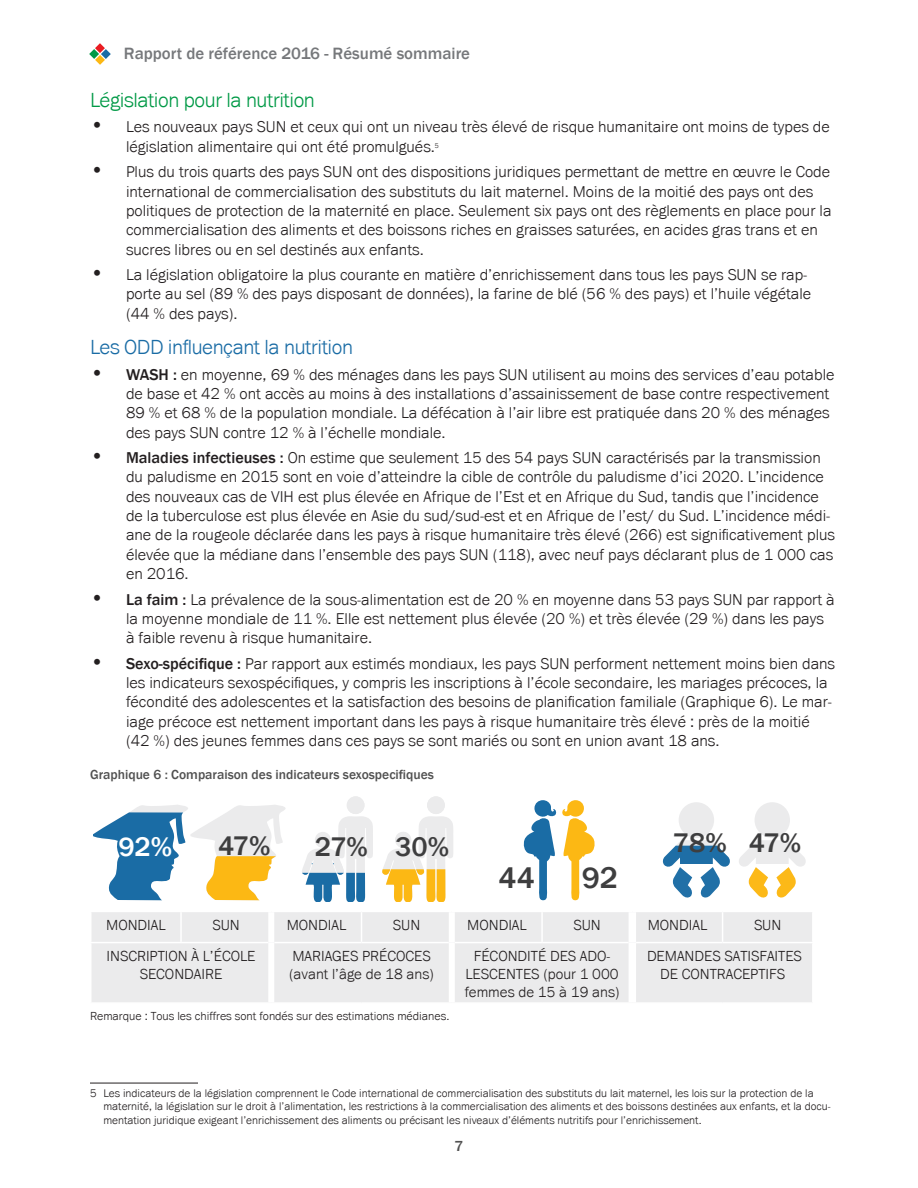
<style>
.page{position:relative;width:918px;height:1188px;background:#fff}
.page>*{position:absolute;margin:0;border:0;box-sizing:border-box;transform-origin:0 0}
.t1{font:500 30.75px "Franklin Gothic";color:#3e3e3f}
.t2{font:500 27.75px "Franklin Gothic";letter-spacing:-.025em;color:#3e3e3f}
.t3{font:500 27.75px "Franklin Gothic";color:#fff}
.Heading_3{font:300 21px "Franklin Gothic URW";letter-spacing:-.02em;color:#1a6ca5}
.Heading_3-2{font:300 21px "Franklin Gothic URW";letter-spacing:-.02em;color:#009946}
.t4{font:500 16.8px "Franklin Gothic";color:#76787b}
.t5{font:300 16.2px/19.4px "Franklin Gothic URW";color:#231f20}
.t6{font:300 15px/18px "Franklin Gothic URW";color:#231f20;text-align:center}
.t7{font:500 15px "Franklin Gothic";color:#515151}
.t8{font:500 13.5px "Franklin Gothic";color:#515151}
.t9{font:300 12px "Franklin Gothic URW";color:#231f20}
.Legends{font:300 11.4px/13.6px "Franklin Gothic URW";color:#231f20}
.t10{font:300 7.05px "Franklin Gothic URW";color:#231f20}
.s1{font-size:21px}
.s2{font-family:"Franklin Gothic";font-weight:500}
</style>
<div class="page">
<svg style="left:89px;top:43px;width:22px;height:22px"></svg>
<svg style="left:663px;top:802px;width:67px;height:96px"></svg>
<svg style="left:93px;top:805px;width:193px;height:95px"></svg>
<svg style="left:739px;top:802px;width:67px;height:96px"></svg>
<svg style="left:523px;top:800px;width:72px;height:101px"></svg>
<div style="left:347px;top:796px;width:17px;height:18px;background:#ebebec;border-radius:50%"></div>
<svg style="left:302px;top:816px;width:71px;height:85px"></svg>
<div style="left:427px;top:796px;width:18px;height:18px;background:#ebebec;border-radius:50%"></div>
<svg style="left:382px;top:816px;width:71px;height:85px"></svg>
<div style="left:92px;top:912px;width:720px;height:90px;background:#ebebec"></div>
<hr style="left:180px;top:912px;width:2px;height:30px;background:#fff">
<hr style="left:361px;top:912px;width:1px;height:30px;background:#fff">
<hr style="left:541px;top:912px;width:2px;height:30px;background:#fff">
<hr style="left:722px;top:912px;width:1px;height:30px;background:#fff">
<hr style="left:90px;top:942px;width:91px;height:1px;background:#fff">
<hr style="left:181px;top:942px;width:87px;height:1px;background:#fff">
<hr style="left:274px;top:942px;width:88px;height:1px;background:#fff">
<hr style="left:362px;top:942px;width:87px;height:1px;background:#fff">
<hr style="left:455px;top:942px;width:87px;height:1px;background:#fff">
<hr style="left:542px;top:942px;width:87px;height:1px;background:#fff">
<hr style="left:636px;top:942px;width:87px;height:1px;background:#fff">
<hr style="left:723px;top:942px;width:91px;height:1px;background:#fff">
<div style="left:268px;top:912px;width:6px;height:31px;background:#fff"></div>
<div style="left:268px;top:943px;width:6px;height:59px;background:#fff"></div>
<div style="left:449px;top:912px;width:6px;height:31px;background:#fff"></div>
<div style="left:449px;top:943px;width:6px;height:59px;background:#fff"></div>
<div style="left:629px;top:912px;width:7px;height:31px;background:#fff"></div>
<div style="left:629px;top:943px;width:7px;height:59px;background:#fff"></div>
<hr style="left:90px;top:1083px;width:108px;height:1px;background:#231f20">
<p class="t4" style="left:124px;top:43px;width:348px">Rapport de référence 2016 - Résumé sommaire</p>
<p class="Heading_3-2" style="left:90px;top:87px;width:226px">Législation pour la nutrition</p>
<p class="t5" style="left:126px;top:117px;width:705px;text-indent:-36px"><span class="s1">•</span> Les nouveaux pays SUN et ceux qui ont un niveau très élevé de risque humanitaire ont moins de types de législation alimentaire qui ont été promulgués.</p>
<p class="t10" style="left:435px;top:141px;width:6px">5</p>
<p class="t5" style="left:126px;top:162px;width:707px;text-indent:-36px"><span class="s1">•</span> Plus du trois quarts des pays SUN ont des dispositions juridiques permettant de mettre en œuvre le Code international de commercialisation des substituts du lait maternel. Moins de la moitié des pays ont des politiques de protection de la maternité en place. Seulement six pays ont des règlements en place pour la commercialisation des aliments et des boissons riches en graisses saturées, en acides gras trans et en sucres libres ou en sel destinés aux enfants.</p>
<p class="t5" style="left:126px;top:265px;width:687px;text-indent:-36px"><span class="s1">•</span> La législation obligatoire la plus courante en matière d’enrichissement dans tous les pays SUN se rap&shy;porte au sel (89 % des pays disposant de données), la farine de blé (56 % des pays) et l’huile végétale (44 % des pays).</p>
<p class="Heading_3" style="left:90px;top:334px;width:264px">Les ODD influençant la nutrition</p>
<p class="t5" style="left:126px;top:364px;width:710px;text-indent:-36px"><span class="s1">•</span> <span class="s2">WASH :</span> en moyenne, 69 % des ménages dans les pays SUN utilisent au moins des services d’eau potable de base et 42 % ont accès au moins à des installations d’assainissement de base contre respectivement 89 % et 68 % de la population mondiale. La défécation à l’air libre est pratiquée dans 20 % des ménages des pays SUN contre 12 % à l’échelle mondiale.</p>
<p class="t5" style="left:126px;top:448px;width:711px;text-indent:-36px"><span class="s1">•</span> <span class="s2">Maladies infectieuses :</span> On estime que seulement 15 des 54 pays SUN caractérisés par la transmission du paludisme en 2015 sont en voie d’atteindre la cible de contrôle du paludisme d’ici 2020. L’incidence des nouveaux cas de VIH est plus élevée en Afrique de l’Est et en Afrique du Sud, tandis que l’incidence de la tuberculose est plus élevée en Asie du sud/sud-est et en Afrique de l’est/ du Sud. L’incidence médi&shy;ane de la rougeole déclarée dans les pays à risque humanitaire très élevé (266) est significativement plus élevée que la médiane dans l’ensemble des pays SUN (118), avec neuf pays déclarant plus de 1 000 cas en 2016.</p>
<p class="t5" style="left:126px;top:589px;width:710px;text-indent:-36px"><span class="s1">•</span> <span class="s2">La faim :</span> La prévalence de la sous-alimentation est de 20 % en moyenne dans 53 pays SUN par rapport à la moyenne mondiale de 11 %. Elle est nettement plus élevée (20 %) et très élevée (29 %) dans les pays à faible revenu à risque humanitaire.</p>
<p class="t5" style="left:126px;top:653px;width:711px;text-indent:-36px"><span class="s1">•</span> <span class="s2">Sexo-spécifique :</span> Par rapport aux estimés mondiaux, les pays SUN performent nettement moins bien dans les indicateurs sexospécifiques, y compris les inscriptions à l’école secondaire, les mariages précoces, la fécondité des adolescentes et la satisfaction des besoins de planification familiale (Graphique 6). Le mar&shy;iage précoce est nettement important dans les pays à risque humanitaire très élevé : près de la moitié (42 %) des jeunes femmes dans ces pays se sont mariés ou sont en union avant 18 ans.</p>
<p class="t8" style="left:90px;top:766px;width:346px">Graphique 6 : Comparaison des indicateurs sexospecifiques</p>
<p class="t3" style="left:118px;top:830px;width:55px">92%</p>
<p class="t2" style="left:218px;top:829px;width:54px">47%</p>
<p class="t2" style="left:673px;top:826px;width:130px">78% 47%</p>
<p class="t1" style="left:499px;top:858px;width:38px">44</p>
<p class="t1" style="left:582px;top:858px;width:38px">92</p>
<p class="t2" style="left:315px;top:830px;width:136px">27% 30%</p>
<p class="t6" style="left:106px;top:916px;width:61px">MONDIAL</p>
<p class="t6" style="left:212px;top:916px;width:29px">SUN</p>
<p class="t6" style="left:287px;top:916px;width:61px">MONDIAL</p>
<p class="t6" style="left:393px;top:916px;width:29px">SUN</p>
<p class="t6" style="left:467px;top:916px;width:61px">MONDIAL</p>
<p class="t6" style="left:574px;top:916px;width:29px">SUN</p>
<p class="t6" style="left:648px;top:916px;width:61px">MONDIAL</p>
<p class="t6" style="left:754px;top:916px;width:29px">SUN</p>
<p class="t6" style="left:107px;top:947px;width:150px">INSCRIPTION À L’ÉCOLE<br>SECONDAIRE</p>
<p class="t6" style="left:292px;top:947px;width:140px">MARIAGES PRÉCOCES</p>
<p class="t6" style="left:465px;top:947px;width:156px">FÉCONDITÉ DES ADO-<br>LESCENTES (pour 1 000 femmes de 15 à 19 ans)</p>
<p class="t6" style="left:647px;top:947px;width:156px">DEMANDES SATISFAITES<br>DE CONTRACEPTIFS</p>
<p class="t6" style="left:289px;top:965px;width:146px">(avant l’âge de 18 ans)</p>
<p class="t9" style="left:90px;top:1008px;width:361px">Remarque : Tous les chiffres sont fondés sur des estimations médianes.</p>
<p class="Legends" style="left:104px;top:1086px;width:729px;text-indent:-14px">5 Les indicateurs de la législation comprennent le Code international de commercialisation des substituts du lait maternel, les lois sur la protection de la maternité, la législation sur le droit à l’alimentation, les restrictions à la commercialisation des aliments et des boissons destinées aux enfants, et la docu&shy;mentation juridique exigeant l’enrichissement des aliments ou précisant les niveaux d’éléments nutritifs pour l’enrichissement.</p>
<p class="t7" style="left:455px;top:1136px;width:10px">7</p>
</div>
